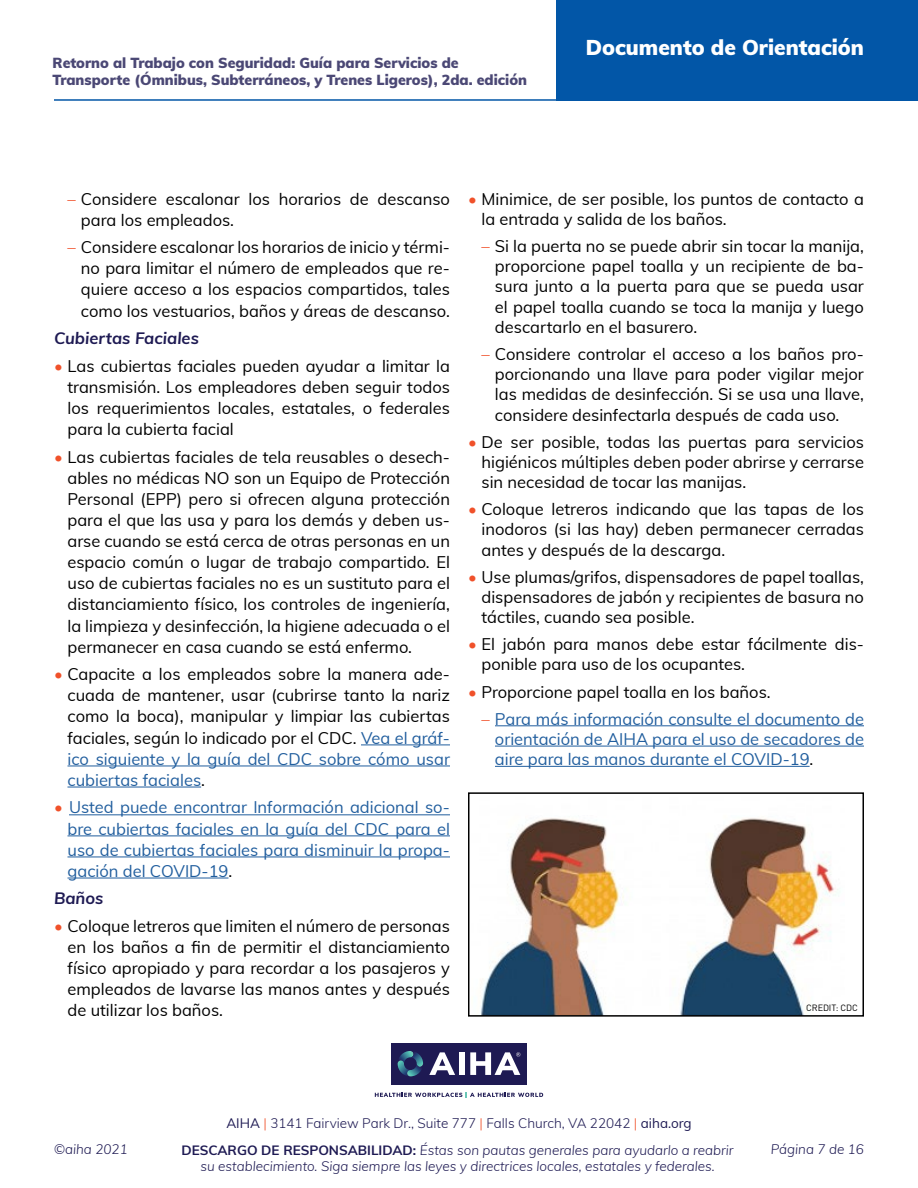
<style>
.page{position:relative;width:918px;height:1188px;background:#fff}
.page>*{position:absolute;margin:0;border:0;box-sizing:border-box;transform-origin:0 0}
.t1{font:900 21px "Muli";color:#fff}
.t2{font:16.5px/21px "Muli";color:#000;text-align:justify}
.t3{font:16.5px/21px "Muli";color:#215e9e;text-align:justify}
.t4{font:italic 700 16.5px "Muli";color:#1e1a53}
.t5{font:900 14.25px/17.1px "Muli";color:#4b4875}
.t6{font:italic 300 13.5px/16.2px "Muli";color:#1e1a53;text-align:center}
.t7{font:300 13.5px "Muli";color:#1e1a53}
.t8{font:9px "DINOT";letter-spacing:-.01em;color:#000}
.s1{color:#f0512a}
.s2{color:#215e9e}
.s3{color:#000}
.s4{font-weight:400}
.s5{font-weight:700;font-style:normal}
</style>
<div class="page">
<hr style="left:54px;top:99px;width:537px;height:2px;background:#0256a7">
<div style="left:556px;top:0;width:362px;height:101px;background:#0256a7"></div>
<div style="left:391px;top:1043px;width:136px;height:42px;background:#1e1a53"></div>
<svg style="left:398px;top:1051px;width:25px;height:25px"></svg>
<svg style="left:375px;top:1092px;width:168px;height:5px"></svg>
<svg style="left:429px;top:1052px;width:26px;height:23px"></svg>
<div style="left:459px;top:1052px;width:6px;height:23px;background:#fff"></div>
<svg style="left:470px;top:1052px;width:50px;height:23px"></svg>
<hr style="left:361px;top:744px;width:89px;height:1px;background:#215e9e">
<hr style="left:68px;top:766px;width:382px;height:1px;background:#215e9e">
<hr style="left:68px;top:787px;width:133px;height:1px;background:#215e9e">
<hr style="left:69px;top:814px;width:381px;height:1px;background:#215e9e">
<hr style="left:68px;top:835px;width:382px;height:1px;background:#215e9e">
<hr style="left:68px;top:857px;width:382px;height:1px;background:#215e9e">
<hr style="left:68px;top:878px;width:160px;height:1px;background:#215e9e">
<hr style="left:495px;top:725px;width:369px;height:1px;background:#215e9e">
<hr style="left:495px;top:746px;width:369px;height:1px;background:#215e9e">
<hr style="left:495px;top:766px;width:315px;height:1px;background:#215e9e">
<img style="left:481px;top:818px;width:357px;height:196px">
<div style="left:468px;top:792px;width:396px;height:225px;border:2px solid #000"></div>
<p class="t5" style="left:52px;top:54px;width:476px">Retorno al Trabajo con Seguridad: Guía para Servicios de<br>Transporte (Ómnibus, Subterráneos, y Trenes Ligeros), 2da. edición</p>
<p class="t1" style="left:586px;top:32px;width:280px">Documento de Orientación</p>
<p class="t2" style="left:81px;top:187px;width:370px;text-indent:-13px"><span class="s1">–</span> Considere escalonar los horarios de descanso para los empleados.</p>
<p class="t2" style="left:81px;top:236px;width:371px;text-indent:-13px"><span class="s1">–</span> Considere escalonar los horarios de inicio y térmi&shy;no para limitar el número de empleados que re&shy;quiere acceso a los espacios compartidos, tales como los vestuarios, baños y áreas de descanso.</p>
<p class="t4" style="left:54px;top:326px;width:146px">Cubiertas Faciales</p>
<p class="t2" style="left:68px;top:355px;width:384px;text-indent:-13px"><span class="s1">•</span> Las cubiertas faciales pueden ayudar a limitar la transmisión. Los empleadores deben seguir todos los requerimientos locales, estatales, o federales para la cubierta facial</p>
<p class="t2" style="left:68px;top:446px;width:384px;text-indent:-13px"><span class="s1">•</span> Las cubiertas faciales de tela reusables o desech&shy;ables no médicas NO son un Equipo de Protección Personal (EPP) pero si ofrecen alguna protección para el que las usa y para los demás y deben us&shy;arse cuando se está cerca de otras personas en un espacio común o lugar de trabajo compartido. El uso de cubiertas faciales no es un sustituto para el distanciamiento físico, los controles de ingeniería, la limpieza y desinfección, la higiene adecuada o el permanecer en casa cuando se está enfermo.</p>
<p class="t2" style="left:68px;top:663px;width:384px;text-indent:-13px"><span class="s1">•</span> Capacite a los empleados sobre la manera ade&shy;cuada de mantener, usar (cubrirse tanto la nariz como la boca), manipular y limpiar las cubiertas faciales, según lo indicado por el CDC. <span class="s2">Vea el gráf&shy;ico siguiente y la guía del CDC sobre cómo usar cubiertas faciales</span>.</p>
<p class="t3" style="left:68px;top:796px;width:384px;text-indent:-13px"><span class="s1">•</span> Usted puede encontrar Información adicional so&shy;bre cubiertas faciales en la guía del CDC para el uso de cubiertas faciales para disminuir la propa&shy;gación del COVID-19<span class="s3">.</span></p>
<p class="t4" style="left:54px;top:886px;width:51px">Baños</p>
<p class="t2" style="left:68px;top:915px;width:384px;text-indent:-13px"><span class="s1">•</span> Coloque letreros que limiten el número de personas en los baños a fin de permitir el distanciamiento físico apropiado y para recordar a los pasajeros y empleados de lavarse las manos antes y después de utilizar los baños.</p>
<p class="t2" style="left:481px;top:188px;width:384px;line-height:20.2px;text-indent:-13px"><span class="s1">•</span> Minimice, de ser posible, los puntos de contacto a la entrada y salida de los baños.</p>
<p class="t2" style="left:495px;top:235px;width:371px;line-height:20.2px;text-indent:-13px"><span class="s1">–</span> Si la puerta no se puede abrir sin tocar la manija, proporcione papel toalla y un recipiente de ba&shy;sura junto a la puerta para que se pueda usar el papel toalla cuando se toca la manija y luego descartarlo en el basurero.</p>
<p class="t2" style="left:495px;top:343px;width:371px;line-height:20.2px;text-indent:-13px"><span class="s1">–</span> Considere controlar el acceso a los baños pro&shy;porcionando una llave para poder vigilar mejor las medidas de desinfección. Si se usa una llave, considere desinfectarla después de cada uso.</p>
<p class="t2" style="left:481px;top:431px;width:384px;line-height:20.2px;text-indent:-13px"><span class="s1">•</span> De ser posible, todas las puertas para servicios higiénicos múltiples deben poder abrirse y cerrarse sin necesidad de tocar las manijas.</p>
<p class="t2" style="left:481px;top:498px;width:384px;line-height:20.2px;text-indent:-13px"><span class="s1">•</span> Coloque letreros indicando que las tapas de los inodoros (si las hay) deben permanecer cerradas antes y después de la descarga.</p>
<p class="t2" style="left:481px;top:566px;width:384px;line-height:20.2px;text-indent:-13px"><span class="s1">•</span> Use plumas/grifos, dispensadores de papel toallas, dispensadores de jabón y recipientes de basura no táctiles, cuando sea posible.</p>
<p class="t2" style="left:481px;top:633px;width:384px;line-height:20.2px;text-indent:-13px"><span class="s1">•</span> El jabón para manos debe estar fácilmente dis&shy;ponible para uso de los ocupantes.</p>
<p class="t2" style="left:468px;top:680px;width:304px"><span class="s1">•</span> Proporcione papel toalla en los baños.</p>
<p class="t3" style="left:495px;top:708px;width:371px;line-height:20.2px;text-indent:-13px"><span class="s1">–</span> Para más información consulte el documento de orientación de AIHA para el uso de secadores de aire para las manos durante el COVID-19<span class="s3">.</span></p>
<p class="t8" style="left:806px;top:1002px;width:53px">CREDIT: CDC</p>
<p class="t7" style="left:226px;top:1113px;width:467px"><span class="s4">AIHA</span> <span class="s1">|</span> 3141 Fairview Park Dr., Suite 777 <span class="s1">|</span> Falls Church, VA 22042 <span class="s1">|</span> <span class="s4">aiha.org</span></p>
<p class="t6" style="left:182px;top:1141px;width:554px"><span class="s5">DESCARGO DE RESPONSABILIDAD:</span> Éstas son pautas generales para ayudarlo a reabrir su establecimiento. Siga siempre las leyes y directrices locales, estatales y federales.</p>
<p class="t6" style="left:54px;top:1141px;width:75px">©aiha 2021</p>
<p class="t6" style="left:771px;top:1141px;width:95px">Página 7 de 16</p>
</div>
